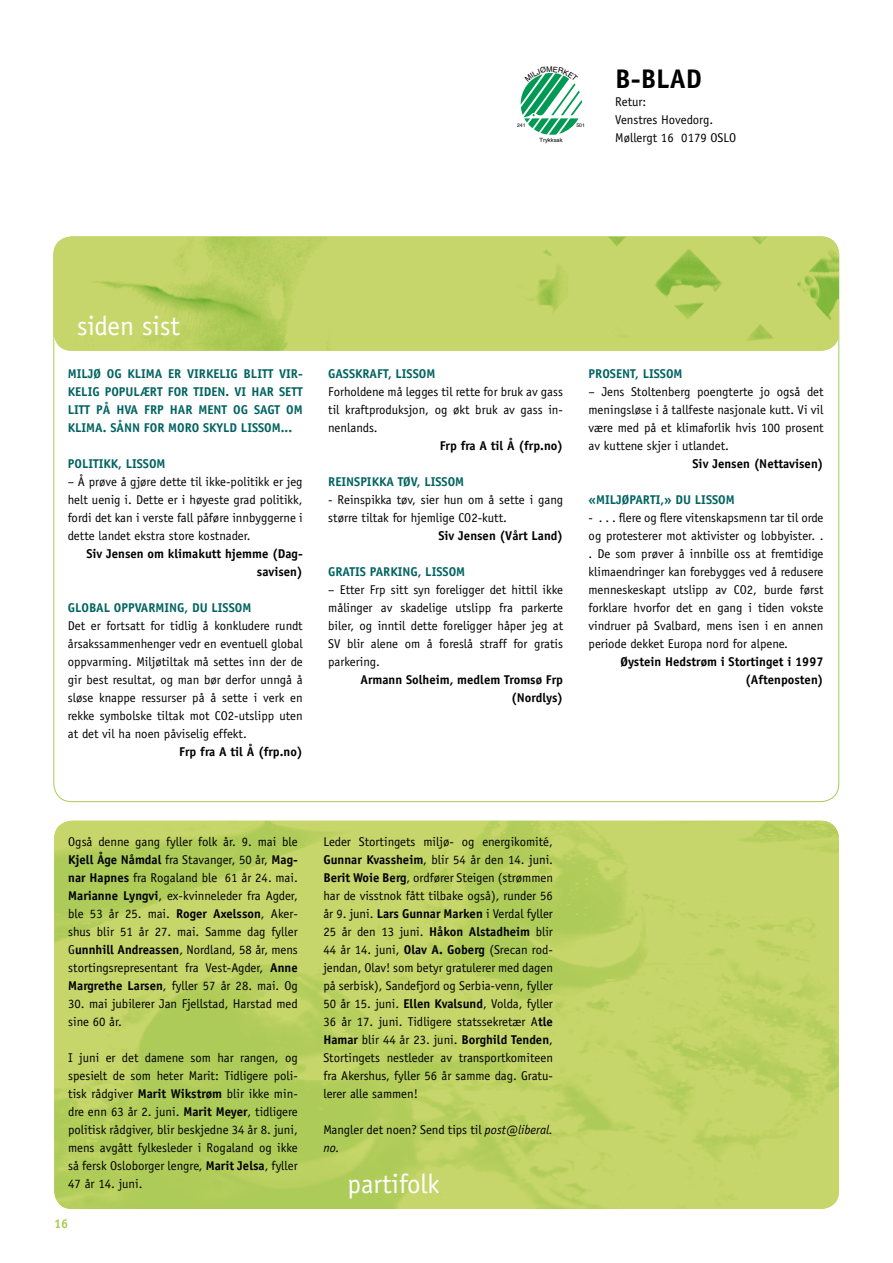
<style>
.page{position:relative;width:893px;height:1263px;background:#fff}
.page>*{position:absolute;margin:0;border:0;box-sizing:border-box;transform-origin:0 0}
.t1{font:27px "Officina Sans";color:#fff}
.t2{font:700 27px "Officina Sans";color:#000}
.t3{font:12.75px/18px "Officina Sans";color:#000;text-align:justify}
.t4{font:700 12.75px "Officina Sans";color:#006361}
.t5{font:700 12.75px/18px "Officina Sans";color:#000;text-align:right}
.t6{font:700 12.75px "Officina Sans";color:#acca57}
.t7{font:5.7px "Helvetica";color:#000}
.t8{font:5.1px "Helvetica";color:#000}
.s1{font-weight:700}
.s2{font-style:italic}
</style>
<div class="page">
<img style="left:54px;top:237px;width:785px;height:114px;border-radius:18px">
<img style="left:54px;top:821px;width:785px;height:388px;border-radius:18px">
<svg style="left:521px;top:73px;width:61px;height:62px"></svg>
<p class="t8" style="left:517px;top:123px;width:10px">241</p>
<p class="t8" style="left:576px;top:123px;width:10px">501</p>
<p class="t7" style="left:540px;top:136px;width:25px">Trykksak</p>
<h1 class="t2" style="left:615px;top:62px;width:41px">B-blad</h1>
<p class="t3" style="left:615px;top:93px;width:123px;text-align:left">Retur:<br>Venstres Hovedorg.<br>Møllergt 16 0179 OSLO</p>
<h1 class="t1" style="left:77px;top:310px;width:105px">siden sist</h1>
<p class="t4" style="left:68px;top:366px;width:68px">Miljø og klima</p>
<p class="t4" style="left:168px;top:366px;width:27px">er virkelig</p>
<p class="t4" style="left:244px;top:366px;width:7px">blitt</p>
<p class="t4" style="left:279px;top:366px;width:25px">vir -</p>
<p class="t4" style="left:68px;top:384px;width:8px">kelig</p>
<p class="t4" style="left:105px;top:384px;width:8px">popul</p>
<p class="t4" style="left:140px;top:384px;width:36px">ært for</p>
<p class="t4" style="left:193px;top:384px;width:8px">tiden</p>
<p class="t4" style="left:226px;top:384px;width:34px">. Vi har</p>
<p class="t4" style="left:279px;top:384px;width:7px">sett</p>
<p class="t4" style="left:68px;top:402px;width:7px">litt</p>
<p class="t4" style="left:96px;top:402px;width:28px">på hva</p>
<p class="t4" style="left:144px;top:402px;width:34px">Frp har</p>
<p class="t4" style="left:198px;top:402px;width:9px">ment</p>
<p class="t4" style="left:233px;top:402px;width:29px">og sagt</p>
<p class="t4" style="left:286px;top:402px;width:9px">om</p>
<p class="t4" style="left:68px;top:420px;width:8px">klima</p>
<p class="t4" style="left:103px;top:420px;width:49px">. Sånn for</p>
<p class="t4" style="left:168px;top:420px;width:9px">moro</p>
<p class="t4" style="left:203px;top:420px;width:8px">skyld</p>
<p class="t4" style="left:241px;top:420px;width:8px">lissom</p>
<p class="t4" style="left:281px;top:420px;width:13px">...</p>
<p class="t4" style="left:68px;top:456px;width:14px">Politikk</p>
<p class="t4" style="left:118px;top:456px;width:15px">, lissom</p>
<p class="t3" style="left:68px;top:473px;width:236px">– Å prøve å gjøre dette til ikke-politikk er jeg helt uenig i. Dette er i høyeste grad politikk, fordi det kan i verste fall påføre innbyggerne i dette landet ekstra store kostnader.</p>
<p class="t5" style="left:86px;top:545px;width:218px">Siv Jensen om klimakutt hjemme (Dag&shy;savisen)</p>
<p class="t4" style="left:68px;top:600px;width:16px">Global</p>
<p class="t4" style="left:114px;top:600px;width:8px">oppvarming</p>
<p class="t4" style="left:185px;top:600px;width:35px">, du lissom</p>
<p class="t3" style="left:68px;top:617px;width:236px">Det er fortsatt for tidlig å konkludere rundt årsakssammenhenger vedr en eventuell global oppvarming. Miljøtiltak må settes inn der de gir best resultat, og man bør derfor unngå å sløse knappe ressurser på å sette i verk en rekke symbolske tiltak mot CO2-utslipp uten at det vil ha noen påviselig effekt.</p>
<p class="t5" style="left:179px;top:743px;width:125px">Frp fra A til Å (frp.no)</p>
<p class="t4" style="left:328px;top:366px;width:15px">Gasskraft</p>
<p class="t4" style="left:388px;top:366px;width:15px">, lissom</p>
<p class="t3" style="left:328px;top:383px;width:236px">Forholdene må legges til rette for bruk av gass til kraftproduksjon, og økt bruk av gass in&shy;nenlands.</p>
<p class="t5" style="left:440px;top:437px;width:125px">Frp fra A til Å (frp.no)</p>
<p class="t4" style="left:328px;top:474px;width:15px">Reinspikka</p>
<p class="t4" style="left:398px;top:474px;width:35px">tøv, lissom</p>
<p class="t3" style="left:328px;top:491px;width:236px">- Reinspikka tøv, sier hun om å sette i gang større tiltak for hjemlige CO2-kutt.</p>
<p class="t5" style="left:438px;top:527px;width:126px">Siv Jensen (Vårt Land)</p>
<p class="t4" style="left:328px;top:564px;width:15px">Gratis</p>
<p class="t4" style="left:370px;top:564px;width:8px">parking</p>
<p class="t4" style="left:418px;top:564px;width:15px">, lissom</p>
<p class="t3" style="left:328px;top:581px;width:236px">– Etter Frp sitt syn foreligger det hittil ikke målinger av skadelige utslipp fra parkerte biler, og inntil dette foreligger håper jeg at SV blir alene om å foreslå straff for gratis parkering.</p>
<p class="t5" style="left:360px;top:671px;width:204px">Armann Solheim, medlem Tromsø Frp (Nordlys)</p>
<p class="t4" style="left:589px;top:366px;width:15px">Prosent</p>
<p class="t4" style="left:635px;top:366px;width:15px">, lissom</p>
<p class="t3" style="left:589px;top:383px;width:236px">– Jens Stoltenberg poengterte jo også det meningsløse i å tallfeste nasjonale kutt. Vi vil være med på et klimaforlik hvis 100 prosent av kuttene skjer i utlandet.</p>
<p class="t5" style="left:692px;top:455px;width:133px">Siv Jensen (Nettavisen)</p>
<p class="t4" style="left:589px;top:492px;width:48px">«Miljøparti</p>
<p class="t4" style="left:660px;top:492px;width:42px">,» du lissom</p>
<p class="t3" style="left:589px;top:509px;width:236px">- . . . flere og flere vitenskapsmenn tar til orde og protesterer mot aktivister og lobbyister. . . De som prøver å innbille oss at fremtidige klimaendringer kan forebygges ved å redusere menneskeskapt utslipp av CO2, burde først forklare hvorfor det en gang i tiden vokste vindruer på Svalbard, mens isen i en annen periode dekket Europa nord for alpene.</p>
<p class="t5" style="left:620px;top:653px;width:205px">Øystein Hedstrøm i Stortinget i 1 997 (Aftenposten)</p>
<p class="t3" style="left:68px;top:833px;width:231px">Også denne gang fyller folk år. 9. mai ble <span class="s1">Kjell Åge Nåmdal</span> fra Stavanger, 50 år, <span class="s1">Mag&shy;nar Hapnes</span> fra Rogaland ble 61 år 24. mai.<br><span class="s1">Marianne Lyngvi</span>, ex-kvinneleder fra Agder, ble 53 år 25. mai. <span class="s1">Roger Axelsson</span>, Aker&shy;shus blir 51 år 27. mai. Samme dag fyller G<span class="s1">unn- hill Andreassen</span>, Nordland, 58 år, mens stortingsrepresentant fra Vest-Agder, <span class="s1">Anne Margrethe Larsen</span>, fyller 57 år 28. mai. Og</p>
<p class="t3" style="left:68px;top:995px;width:231px">30. mai jubilerer Jan Fjellstad, Harstad med sine 60 år.</p>
<p class="t3" style="left:68px;top:1049px;width:231px">I juni er det damene som har rangen, og spesielt de som heter Marit: Tidligere poli&shy;tisk rådgiver <span class="s1">Marit Wikstrøm</span> blir ikke min&shy;dre enn 63 år 2. juni. <span class="s1">Marit Meyer</span>, tidligere politisk rådgiver, blir beskjedne 34 år 8. juni, mens avgått fylkesleder i Rogaland og ikke så fersk Osloborger lengre, <span class="s1">Marit Jelsa</span>, fyller 47 år 14. juni.</p>
<p class="t6" style="left:54px;top:1215px;width:8px">16</p>
<p class="t3" style="left:323px;top:833px;width:231px">Leder Stortingets miljø- og energikomité, <span class="s1">Gunnar Kvassheim</span>, blir 54 år den 14. juni.<br><span class="s1">Berit Woie Berg</span>, ordfører Steigen (strømmen har de visstnok fått tilbake også), runder 56 år 9. juni. <span class="s1">Lars Gunnar Marken</span> i Verdal fyller 25 år den 13 juni. <span class="s1">Håkon Alstadheim</span> blir 44 år 14. juni, <span class="s1">Olav A. Goberg</span> (Srecan rod&shy;jendan, Olav! som betyr gratulerer med dagen på serbisk), Sandefjord og Serbia-venn, fyller 50 år 15. juni. <span class="s1">Ellen Kvalsund</span>, Volda, fyller 36 år 17. juni. Tidligere statssekretær A<span class="s1">tle Hamar</span> blir 44 år 23. juni. <span class="s1">Borghild Tenden</span>, Stortingets nestleder av transportkomiteen fra Akershus, fyller 56 år samme dag. Gratu&shy;lerer alle sammen!</p>
<p class="t3" style="left:323px;top:1121px;width:231px">Mangler det noen? Send tips til <span class="s2">post@liberal. no.</span></p>
<h1 class="t1" style="left:348px;top:1168px;width:94px">partifolk</h1>
</div>
